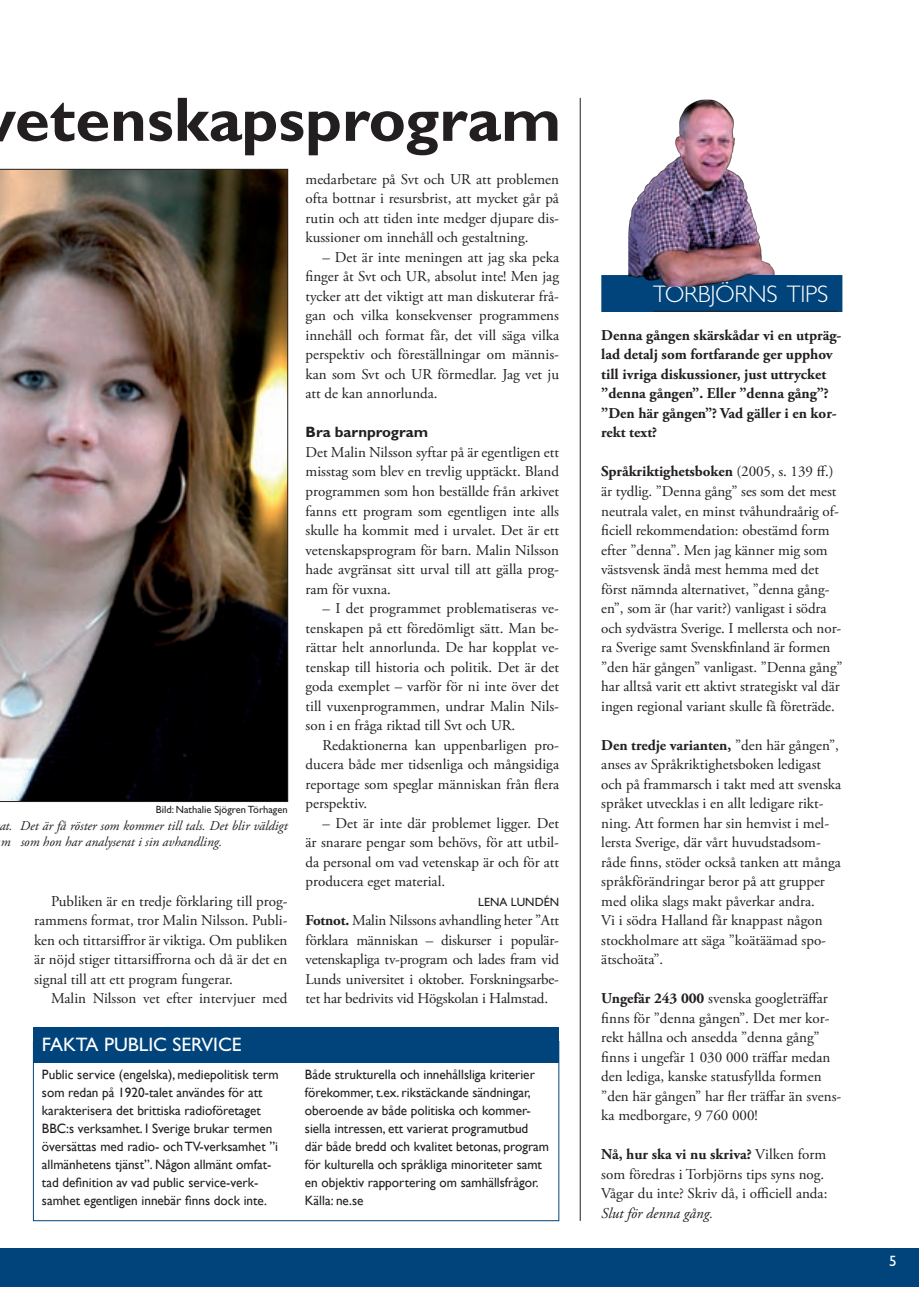
<style>
.page{position:relative;width:919px;height:1289px;background:#fff}
.page>*{position:absolute;margin:0;border:0;box-sizing:border-box;transform-origin:0 0}
.t1{font:700 63px "Gill Sans Std";color:#231f20}
.Faktarubrik{font:300 24px "Gill Sans Std";letter-spacing:-.01em;color:#fff}
.t2{font:19.5px "Gill Sans Std";color:#fff}
.Krönikatext{font:15px/19.5px "Adobe Garamond Pro";color:#231f20}
.Brödtext__indrag{font:15px/19.5px "Adobe Garamond Pro";color:#231f20;text-align:justify}
.Brödtext__ej_indrag{font:15px/19.5px "Adobe Garamond Pro";letter-spacing:-.01em;color:#231f20;text-align:justify}
.Krönikaingång{font:700 15px/19.5px "Adobe Garamond Pro";color:#231f20}
.Krönikatext-2{font:italic 15px "Adobe Garamond Pro";color:#231f20}
.Mellanrubrik{font:700 15px "Gill Sans Std";color:#231f20}
.Brödtext__indrag-2{font:15px "Gill Sans Std";color:#fff}
.Faktatext{font:13.5px/18px "Gill Sans";color:#231f20}
.t3{font:italic 13.5px/16.5px "Adobe Garamond Pro";color:#231f20}
.Byline{font:12px "Gill Sans Std";color:#231f20}
.t4{font:10.5px "Gill Sans Std";color:#231f20}
.s1{font-weight:700}
</style>
<div class="page">
<div style="left:33px;top:1026px;width:526px;height:36px;background:#00447b"></div>
<div style="left:0;top:1247px;width:918px;height:39px;background:#00447b"></div>
<hr style="left:580px;top:98px;width:1px;height:1122px;background:#231f20">
<div style="left:601px;top:275px;width:241px;height:37px;background:#00447b;border:2px solid #00447b"></div>
<hr style="left:653px;top:311px;width:184px;height:1px;background:#231f20">
<img style="left:628px;top:99px;width:147px;height:188px">
<div style="left:744px;top:276px;width:51px;height:9px;background:#00447b"></div>
<img style="left:0;top:169px;width:288px;height:632px">
<div style="left:33px;top:1041px;width:526px;height:179px;border:1px solid #00447b"></div>
<h1 class="t1" style="left:-16px;top:82px;width:578px">vetenskapsprogram</h1>
<p class="t4" style="left:156px;top:803px;width:133px">Bild: Nathalie Sjögren Törhagen</p>
<p class="t3" style="left:-1px;top:817px;width:290px">at. Det är få röster som kommer till tals. Det blir väldigt m som hon har analyserat i sin avhandling.</p>
<p class="Brödtext__indrag" style="left:34px;top:891px;width:255px;text-indent:17px">Publiken är en tredje förklaring till prog&shy;rammens format, tror Malin Nilsson. Publi&shy;ken och tittarsiffror är viktiga. Om publiken är nöjd stiger tittarsiffrorna och då är det en signal till att ett program fungerar.</p>
<p class="Brödtext__indrag" style="left:51px;top:989px;width:238px">Malin Nilsson vet efter intervjuer med</p>
<p class="t2" style="left:42px;top:1032px;width:84px">FAKTA Public</p>
<p class="t2" style="left:172px;top:1032px;width:11px">service</p>
<p class="Brödtext__indrag" style="left:305px;top:170px;width:255px">medarbetare på Svt och UR att problemen ofta bottnar i resursbrist, att mycket går på rutin och att tiden inte medger djupare dis&shy;kussioner om innehåll och gestaltning.</p>
<p class="Brödtext__indrag" style="left:305px;top:248px;width:255px;text-indent:17px">– Det är inte meningen att jag ska peka finger åt Svt och UR, absolut inte! Men jag tycker att det viktigt att man diskuterar frå&shy;gan och vilka konsekvenser programmens innehåll och format får, det vill säga vilka perspektiv och föreställningar om männis&shy;kan som Svt och UR förmedlar. Jag vet ju att de kan annorlunda.</p>
<p class="Mellanrubrik" style="left:305px;top:423px;width:124px">Bra barnprogram</p>
<p class="Brödtext__ej_indrag" style="left:305px;top:443px;width:255px">Det Malin Nilsson syftar på är egentligen ett misstag som blev en trevlig upptäckt. Bland programmen som hon beställde från arkivet fanns ett program som egentligen inte alls skulle ha kommit med i urvalet. Det är ett vetenskapsprogram för barn. Malin Nilsson hade avgränsat sitt urval till att gälla prog&shy;ram för vuxna.</p>
<p class="Brödtext__indrag" style="left:305px;top:599px;width:255px;text-indent:17px">– I det programmet problematiseras ve&shy;tenskapen på ett föredömligt sätt. Man be&shy;rättar helt annorlunda. De har kopplat ve&shy;tenskap till historia och politik. Det är det goda exemplet – varför för ni inte över det till vuxenprogrammen, undrar Malin Nils&shy;son i en fråga riktad till Svt och UR.</p>
<p class="Brödtext__indrag" style="left:305px;top:735px;width:255px;text-indent:17px">Redaktionerna kan uppenbarligen pro&shy;ducera både mer tidsenliga och mångsidiga reportage som speglar människan från flera perspektiv.</p>
<p class="Brödtext__indrag" style="left:305px;top:813px;width:255px;text-indent:17px">– Det är inte där problemet ligger. Det är snarare pengar som behövs, för att utbil&shy;da personal om vad vetenskap är och för att producera eget material.</p>
<p class="Byline" style="left:478px;top:894px;width:82px">LENA LUNDÉN</p>
<p class="Brödtext__ej_indrag" style="left:305px;top:911px;width:255px"><span class="s1">Fotnot.</span> Malin Nilssons avhandling heter ”Att förklara människan – diskurser i populär&shy;vetenskapliga tv-program och lades fram vid Lunds universitet i oktober. Forskningsarbe&shy;tet har bedrivits vid Högskolan i Halmstad.</p>
<p class="Faktatext" style="left:42px;top:1064px;width:238px">Public service (engelska), mediepolitisk term som redan på 1920-talet användes för att karakterisera det brittiska radioföretaget BBC:s verksamhet. I Sverige brukar termen översättas med radio- och TV-verksamhet ”i allmänhetens tjänst”. Någon allmänt omfat&shy;tad definition av vad public service-verk&shy;samhet egentligen innebär finns dock inte.</p>
<p class="Faktatext" style="left:305px;top:1064px;width:246px">Både strukturella och innehållsliga kriterier förekommer, t.ex. rikstäckande sändningar, oberoende av både politiska och kommer&shy;siella intressen, ett varierat programutbud där både bredd och kvalitet betonas, program för kulturella och språkliga minoriteter samt en objektiv rapportering om samhällsfrågor.<br>Källa: ne.se</p>
<p class="Faktarubrik" style="left:653px;top:281px;width:177px">TORBJÖRNS TIPS</p>
<p class="Krönikaingång" style="left:601px;top:326px;width:242px">Denna gången skärskådar vi en utpräg&shy;lad detalj som fortfarande ger upphov till ivriga diskussioner, just uttrycket ”denna gången”. Eller ”denna gång”? ”Den här gången”? Vad gäller i en kor&shy;rekt text?</p>
<p class="Krönikatext" style="left:601px;top:462px;width:242px"><span class="s1">Språkriktighetsboken</span> (2005, s. 139 ff.) är tydlig. ”Denna gång” ses som det mest neutrala valet, en minst tvåhundraårig of&shy;ficiell rekommendation: obestämd form efter ”denna”. Men jag känner mig som västsvensk ändå mest hemma med det först nämnda alternativet, ”denna gång&shy;en”, som är (har varit?) vanligast i södra och sydvästra Sverige. I mellersta och nor&shy;ra Sverige samt Svenskfinland är formen ”den här gången” vanligast. ”Denna gång” har alltså varit ett aktivt strategiskt val där ingen regional variant skulle få företräde.</p>
<p class="Krönikatext" style="left:601px;top:735px;width:241px"><span class="s1">Den tredje varianten,</span> ”den här gången”, anses av Språkriktighetsboken ledigast och på frammarsch i takt med att svenska språket utvecklas i en allt ledigare rikt&shy;ning. Att formen har sin hemvist i mel&shy;lersta Sverige, där vårt huvudstadsom&shy;råde finns, stöder också tanken att många språkförändringar beror på att grupper med olika slags makt påverkar andra.<br>Vi i södra Halland får knappast någon stockholmare att säga ”koätäämad spo&shy;ätschoäta”.</p>
<p class="Krönikatext" style="left:601px;top:989px;width:241px"><span class="s1">Ungefär 243 000</span> svenska googleträffar finns för ”denna gången”. Det mer kor&shy;rekt hållna och ansedda ”denna gång” finns i ungefär 1 030 000 träffar medan den lediga, kanske statusfyllda formen ”den här gången” har fler träffar än svens&shy;ka medborgare, 9 760 000!</p>
<p class="Krönikatext" style="left:601px;top:1145px;width:227px"><span class="s1">Nå, hur ska vi nu skriva?</span> Vilken form som föredras i Torbjörns tips syns nog.<br>Vågar du inte? Skriv då, i officiell anda:</p>
<p class="Krönikatext-2" style="left:601px;top:1204px;width:113px">Slut för denna gång.</p>
<p class="Brödtext__indrag-2" style="left:889px;top:1251px;width:9px">5</p>
</div>
